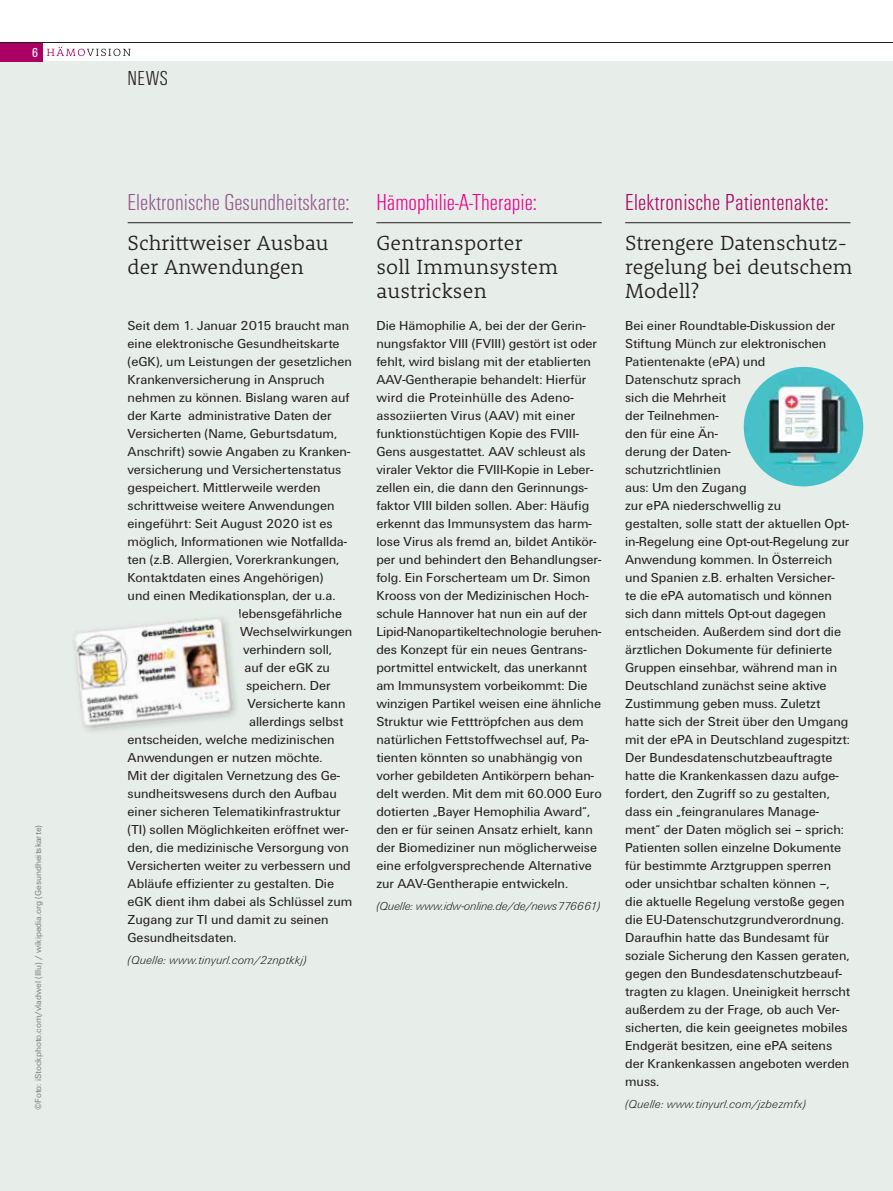
<style>
.page{position:relative;width:893px;height:1191px;background:#fff}
.page>*{position:absolute;margin:0;border:0;box-sizing:border-box;transform-origin:0 0}
.t1{font:300 condensed 24px "Unitus T";color:#95568f}
.t2{font:300 condensed 24px "Unitus T";letter-spacing:.01em;color:#ab0063}
.t3{font:300 condensed 24px "Unitus T";color:#ec008c}
.t4{font:300 21px/24px "Rooney";color:#231f20}
.t5{font:300 condensed 21px "Unitus T";color:#231f20}
.t6{font:13.5px/18px "Unitus T";color:#231f20}
.t7{font:condensed 13.5px "Unitus T";color:#fff}
.t8{font:italic 300 12px "Unitus T";letter-spacing:.01em;color:#231f20}
.t9{font:italic 300 12px "Unitus T";letter-spacing:-.01em;color:#231f20}
.t10{font:9px "Unitus T";color:#808285}
</style>
<div class="page">
<div style="left:0;top:62px;width:893px;height:1129px;background:#e7eee9"></div>
<hr style="left:625px;top:222px;width:225px;height:1px;background:#231f20">
<hr style="left:128px;top:222px;width:225px;height:1px;background:#231f20">
<hr style="left:376px;top:222px;width:226px;height:1px;background:#231f20">
<div style="left:0;top:43px;width:43px;height:19px;background:#ab0063"></div>
<svg style="left:47px;top:47px;width:84px;height:9px"></svg>
<hr style="left:0;top:42px;width:893px;height:1px;background:#231f20">
<img style="left:72px;top:615px;width:162px;height:114px">
<img style="left:744px;top:367px;width:119px;height:119px;border-radius:50%">
<p class="t7" style="left:32px;top:48px;width:8px">6</p>
<p class="t10" style="left:35px;top:1110px;width:286px;rotate:-90deg">©Foto: iStockphoto.com/vladwel (Illu) / wikipedia.org (Gesundheitskarte)</p>
<h2 class="t5" style="left:128px;top:69px;width:42px">NEWS</h2>
<h1 class="t1" style="left:128px;top:193px;width:224px">Elektronische Gesundheitskarte:</h1>
<h2 class="t4" style="left:128px;top:233px;width:203px">Schrittweiser Ausbau der Anwendungen</h2>
<p class="t6" style="left:128px;top:317px;width:223px">Seit dem 1. Januar 2015 braucht man</p>
<p class="t6" style="left:128px;top:335px;width:213px">eine elektronische Gesundheitskarte</p>
<p class="t6" style="left:128px;top:353px;width:226px">(eGK), um Leistungen der gesetzlichen</p>
<p class="t6" style="left:128px;top:371px;width:199px">Krankenversicherung in Anspruch</p>
<p class="t6" style="left:128px;top:389px;width:224px">nehmen zu können. Bislang waren auf</p>
<p class="t6" style="left:128px;top:407px;width:206px">der Karte administrative Daten der</p>
<p class="t6" style="left:128px;top:425px;width:211px">Versicherten (Name, Geburtsdatum,</p>
<p class="t6" style="left:128px;top:443px;width:224px">Anschrift) sowie Angaben zu Kranken-</p>
<p class="t6" style="left:128px;top:461px;width:215px">versicherung und Versichertenstatus</p>
<p class="t6" style="left:128px;top:479px;width:194px">gespeichert. Mittlerweile werden</p>
<p class="t6" style="left:128px;top:497px;width:208px">schrittweise weitere Anwendungen</p>
<p class="t6" style="left:128px;top:515px;width:207px">eingeführt: Seit August 2020 ist es</p>
<p class="t6" style="left:128px;top:533px;width:221px">möglich, Informationen wie Notfallda-</p>
<p class="t6" style="left:128px;top:551px;width:213px">ten (z.B. Allergien, Vorerkrankungen,</p>
<p class="t6" style="left:128px;top:569px;width:197px">Kontaktdaten eines Angehörigen)</p>
<p class="t6" style="left:128px;top:587px;width:209px">und einen Medikationsplan, der u.a.</p>
<p class="t6" style="left:239px;top:605px;width:105px">lebensgefährliche</p>
<p class="t6" style="left:240px;top:623px;width:114px">Wechselwirkungen</p>
<p class="t6" style="left:243px;top:641px;width:90px">verhindern soll,</p>
<p class="t6" style="left:245px;top:659px;width:87px">auf der eGK zu</p>
<p class="t6" style="left:246px;top:677px;width:86px">speichern. Der</p>
<p class="t6" style="left:248px;top:695px;width:99px">Versicherte kann</p>
<p class="t6" style="left:249px;top:713px;width:96px">allerdings selbst</p>
<p class="t6" style="left:128px;top:731px;width:209px">entscheiden, welche medizinischen</p>
<p class="t6" style="left:128px;top:749px;width:196px">Anwendungen er nutzen möchte.</p>
<p class="t6" style="left:128px;top:767px;width:214px">Mit der digitalen Vernetzung des Ge-</p>
<p class="t6" style="left:128px;top:785px;width:211px">sundheitswesens durch den Aufbau</p>
<p class="t6" style="left:128px;top:803px;width:215px">einer sicheren Telematikinfrastruktur</p>
<p class="t6" style="left:128px;top:821px;width:222px">(TI) sollen Möglichkeiten eröffnet wer-</p>
<p class="t6" style="left:128px;top:839px;width:223px">den, die medizinische Versorgung von</p>
<p class="t6" style="left:128px;top:857px;width:225px">Versicherten weiter zu verbessern und</p>
<p class="t6" style="left:128px;top:875px;width:208px">Abläufe effizienter zu gestalten. Die</p>
<p class="t6" style="left:128px;top:893px;width:226px">eGK dient ihm dabei als Schlüssel zum</p>
<p class="t6" style="left:128px;top:911px;width:203px">Zugang zur TI und damit zu seinen</p>
<p class="t6" style="left:128px;top:929px;width:111px">Gesundheitsdaten.</p>
<p class="t8" style="left:128px;top:955px;width:180px">(Quelle: www.tinyurl.com/2znptkkj)</p>
<h1 class="t3" style="left:376px;top:193px;width:162px">Hämophilie-A-Therapie:</h1>
<h2 class="t4" style="left:376px;top:233px;width:183px">Gentransporter soll Immunsystem austricksen</h2>
<p class="t6" style="left:376px;top:317px;width:227px">Die Hämophilie A, bei der der Gerin&shy;nungsfaktor VIII (FVIII) gestört ist oder fehlt, wird bislang mit der etablierten AAV-Gentherapie behandelt: Hierfür wird die Proteinhülle des Adeno&shy;assoziierten Virus (AAV) mit einer funktionstüchtigen Kopie des FVIII-Gens ausgestattet. AAV schleust als viraler Vektor die FVIII-Kopie in Leber&shy;zellen ein, die dann den Gerinnungs&shy;faktor VIII bilden sollen. Aber: Häufig erkennt das Immunsystem das harm&shy;lose Virus als fremd an, bildet Antikör&shy;per und behindert den Behandlungser&shy;folg. Ein Forscherteam um Dr. Simon Krooss von der Medizinischen Hoch&shy;schule Hannover hat nun ein auf der Lipid-Nanopartikeltechnologie beruhen&shy;des Konzept für ein neues Gentrans&shy;portmittel entwickelt, das unerkannt am Immunsystem vorbeikommt: Die winzigen Partikel weisen eine ähnliche Struktur wie Fetttröpfchen aus dem natürlichen Fettstoffwechsel auf, Pa&shy;tienten könnten so unabhängig von vorher gebildeten Antikörpern behan&shy;delt werden. Mit dem mit 60.000 Euro dotierten „Bayer Hemophilia Award“, den er für seinen Ansatz erhielt, kann der Biomediziner nun möglicherweise eine erfolgversprechende Alternative zur AAV-Gentherapie entwickeln.</p>
<p class="t9" style="left:376px;top:901px;width:225px">(Quelle: www.idw-online.de/de/news776661)</p>
<h1 class="t2" style="left:625px;top:193px;width:205px">Elektronische Patientenakte:</h1>
<h2 class="t4" style="left:625px;top:233px;width:229px">Strengere Datenschutz&shy;regelung bei deutschem<br>Modell?</h2>
<p class="t6" style="left:625px;top:317px;width:227px">Bei einer Roundtable-Diskussion der<br>Stiftung Münch zur elektronischen<br>Patientenakte (ePA) und<br>Datenschutz sprach<br>sich die Mehrheit<br>der Teilnehmen-<br>den für eine Än-<br>derung der Daten-<br>schutzrichtlinien<br>aus: Um den Zugang<br>zur ePA niederschwellig zu<br>gestalten, solle statt der aktuellen Opt&shy;in-Regelung eine Opt-out-Regelung zur<br>Anwendung kommen. In Österreich und Spanien z.B. erhalten Versicher-<br>te die ePA automatisch und können sich dann mittels Opt-out dagegen entscheiden. Außerdem sind dort die ärztlichen Dokumente für definierte<br>Gruppen einsehbar, während man in<br>Deutschland zunächst seine aktive<br>Zustimmung geben muss. Zuletzt hatte sich der Streit über den Umgang mit der ePA in Deutschland zugespitzt:<br>Der Bundesdatenschutzbeauftragte hatte die Krankenkassen dazu aufge&shy;fordert, den Zugriff so zu gestalten, dass ein „feingranulares Manage&shy;ment“ der Daten möglich sei – sprich:<br>Patienten sollen einzelne Dokumente für bestimmte Arztgruppen sperren oder unsichtbar schalten können –, die aktuelle Regelung verstoße gegen die EU-Datenschutzgrundverordnung.<br>Daraufhin hatte das Bundesamt für soziale Sicherung den Kassen geraten, gegen den Bundesdatenschutzbeauf&shy;tragten zu klagen. Uneinigkeit herrscht außerdem zu der Frage, ob auch Ver&shy;sicherten, die kein geeignetes mobiles<br>Endgerät besitzen, eine ePA seitens der Krankenkassen angeboten werden muss.</p>
<p class="t8" style="left:625px;top:1099px;width:182px">(Quelle: www.tinyurl.com/jzbezmfx)</p>
</div>
